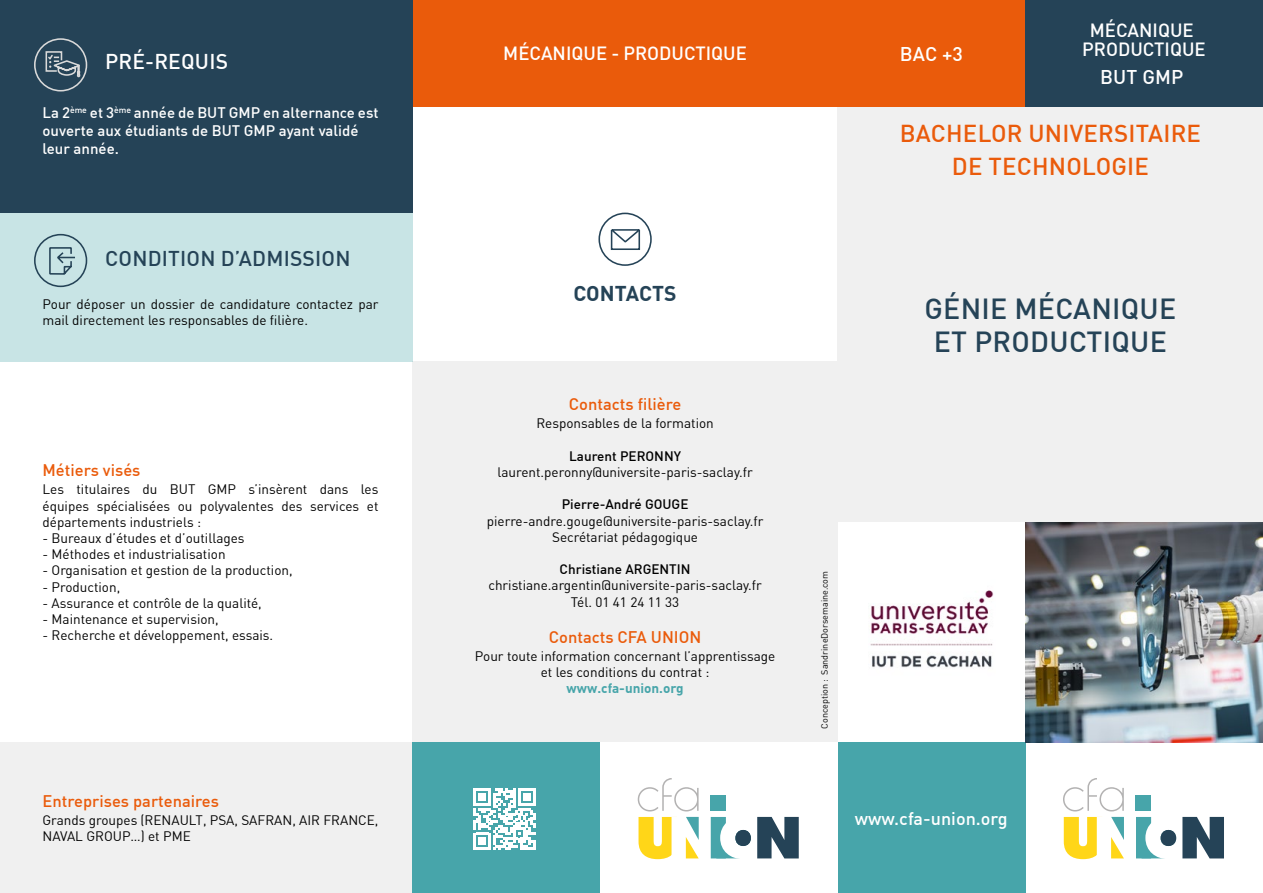
<style>
.page{position:relative;width:1263px;height:893px;background:#fff}
.page>*{position:absolute;margin:0;border:0;box-sizing:border-box;transform-origin:0 0}
.t1{font:500 28.5px/33px "DIN Pro";letter-spacing:.01em;color:#254357;text-align:center}
.t2{font:500 24px/33px "DIN Pro";letter-spacing:.01em;color:#ea5b0b;text-align:center}
.t3{font:500 21px "DIN Pro";letter-spacing:.01em;color:#254357}
.t4{font:500 21px "DIN Pro";letter-spacing:.01em;color:#fff}
.t5{font:700 21px "DIN Pro";color:#254357}
.t6{font:500 19.5px "DIN Pro";letter-spacing:.01em;color:#fff}
.t7{font:500 18.75px/19.5px "DIN Pro";color:#fff;text-align:center}
.t8{font:500 18px "DIN Pro";color:#fff}
.t9{font:500 16.5px "DIN Pro";color:#ea5b0b}
.t10{font:500 15px/18px "DIN Pro";color:#fff}
.t11{font:13.5px/16.2px "DIN Pro";color:#000;text-align:center}
.t12{font:500 13.5px "DIN Pro";color:#000}
.t13{font:700 13.5px "DIN Pro";color:#47a5aa}
.t14{font:9px "DIN Pro";color:#000}
</style>
<div class="page">
<div style="left:412px;top:361px;width:426px;height:381px;background:#f0f0f0"></div>
<div style="left:838px;top:107px;width:425px;height:415px;background:#f0f0f0"></div>
<div style="left:838px;top:742px;width:187px;height:151px;background:#47a5aa"></div>
<div style="left:0;top:742px;width:412px;height:151px;background:#f0f0f0"></div>
<div style="left:413px;top:742px;width:187px;height:151px;background:#47a5aa"></div>
<div style="left:598px;top:213px;width:54px;height:53px;border:2px solid #254357;border-radius:50%"></div>
<svg style="left:610px;top:230px;width:31px;height:14px"></svg>
<div style="left:611px;top:229px;width:29px;height:21px;border:2px solid #254357"></div>
<svg style="left:473px;top:788px;width:62px;height:62px"></svg>
<div style="left:1025px;top:0;width:238px;height:106px;background:#254357"></div>
<div style="left:412px;top:0;width:426px;height:106px;background:#ea5b0b"></div>
<img style="left:1025px;top:522px;width:238px;height:220px">
<div style="left:0;top:213px;width:412px;height:148px;background:#c8e4e5"></div>
<div style="left:0;top:0;width:412px;height:213px;background:#254357"></div>
<svg style="left:34px;top:38px;width:54px;height:54px"></svg>
<div style="left:34px;top:234px;width:53px;height:53px;border:2px solid #254357;border-radius:50%"></div>
<svg style="left:49px;top:247px;width:26px;height:28px"></svg>
<img style="left:870px;top:590px;width:124px;height:78px">
<div style="left:838px;top:0;width:187px;height:106px;background:#ea5b0b"></div>
<svg style="left:1063px;top:778px;width:161px;height:81px"></svg>
<svg style="left:638px;top:778px;width:161px;height:81px"></svg>
<h3 class="t4" style="left:105px;top:48px;width:124px">PRÉ-REQUIS</h3>
<p class="t10" style="left:43px;top:103px;width:337px">La 2<sup>ème</sup> et 3<sup>ème</sup> année de BUT GMP en alternance est ouverte aux étudiants de BUT GMP ayant validé leur année.</p>
<h3 class="t3" style="left:105px;top:245px;width:247px">CONDITION D’ADMISSION</h3>
<p class="t11" style="left:43px;top:296px;width:337px;text-align:left">Pour déposer un dossier de candidature contactez par mail directement les responsables de filière.</p>
<p class="t9" style="left:43px;top:459px;width:99px">Métiers visés</p>
<p class="t11" style="left:43px;top:481px;width:337px;text-align:justify">Les titulaires du BUT GMP s’insèrent dans les équipes spécialisées ou polyvalentes des services et départements industriels :</p>
<p class="t11" style="left:43px;top:530px;width:204px">- Bureaux d’études et d’outillages</p>
<p class="t11" style="left:43px;top:546px;width:185px">- Méthodes et industrialisation</p>
<p class="t11" style="left:43px;top:562px;width:252px">- Organisation et gestion de la production,</p>
<p class="t11" style="left:43px;top:578px;width:79px">- Production,</p>
<p class="t11" style="left:43px;top:594px;width:221px">- Assurance et contrôle de la qualité,</p>
<p class="t11" style="left:43px;top:611px;width:178px">- Maintenance et supervision,</p>
<p class="t11" style="left:43px;top:627px;width:232px">- Recherche et développement, essais.</p>
<p class="t9" style="left:43px;top:790px;width:178px">Entreprises partenaires</p>
<p class="t11" style="left:43px;top:812px;width:337px;text-align:left">Grands groupes (RENAULT, PSA, SAFRAN, AIR FRANCE,<br>NAVAL GROUP…) et PME</p>
<h3 class="t7" style="left:503px;top:43px;width:245px">MÉCANIQUE - PRODUCTIQUE</h3>
<h3 class="t5" style="left:573px;top:280px;width:105px">CONTACTS</h3>
<p class="t9" style="left:569px;top:393px;width:114px">Contacts filière</p>
<p class="t11" style="left:536px;top:415px;width:179px">Responsables de la formation</p>
<p class="t12" style="left:569px;top:447px;width:113px">Laurent PERONNY</p>
<p class="t11" style="left:497px;top:464px;width:257px">laurent.peronny@universite-paris-saclay.fr</p>
<p class="t12" style="left:562px;top:496px;width:128px">Pierre-André GOUGE</p>
<p class="t11" style="left:487px;top:512px;width:278px">pierre-andre.gouge@universite-paris-saclay.fr<br>Secrétariat pédagogique</p>
<p class="t12" style="left:560px;top:561px;width:132px">Christiane ARGENTIN</p>
<p class="t11" style="left:488px;top:577px;width:275px">christiane.argentin@universite-paris-saclay.fr<br>Tél. 01 41 24 11 33</p>
<p class="t9" style="left:549px;top:626px;width:154px">Contacts CFA UNION</p>
<p class="t11" style="left:475px;top:648px;width:302px">Pour toute information concernant l’apprentissage et les conditions du contrat :</p>
<p class="t13" style="left:567px;top:680px;width:119px">www.cfa-union.org</p>
<h3 class="t6" style="left:900px;top:41px;width:65px">BAC +3</h3>
<h3 class="t7" style="left:1082px;top:19px;width:125px">MÉCANIQUE<br>PRODUCTIQUE</h3>
<h3 class="t6" style="left:1100px;top:65px;width:85px">BUT GMP</h3>
<h2 class="t2" style="left:900px;top:116px;width:303px">BACHELOR UNIVERSITAIRE<br>DE TECHNOLOGIE</h2>
<h1 class="t1" style="left:924px;top:292px;width:253px">GÉNIE MÉCANIQUE<br>ET PRODUCTIQUE</h1>
<p class="t14" style="left:819px;top:729px;width:159px;rotate:-90deg">Conception : SandrineDorsemaine.com</p>
<h3 class="t8" style="left:855px;top:807px;width:154px">www.cfa-union.org</h3>
</div>
